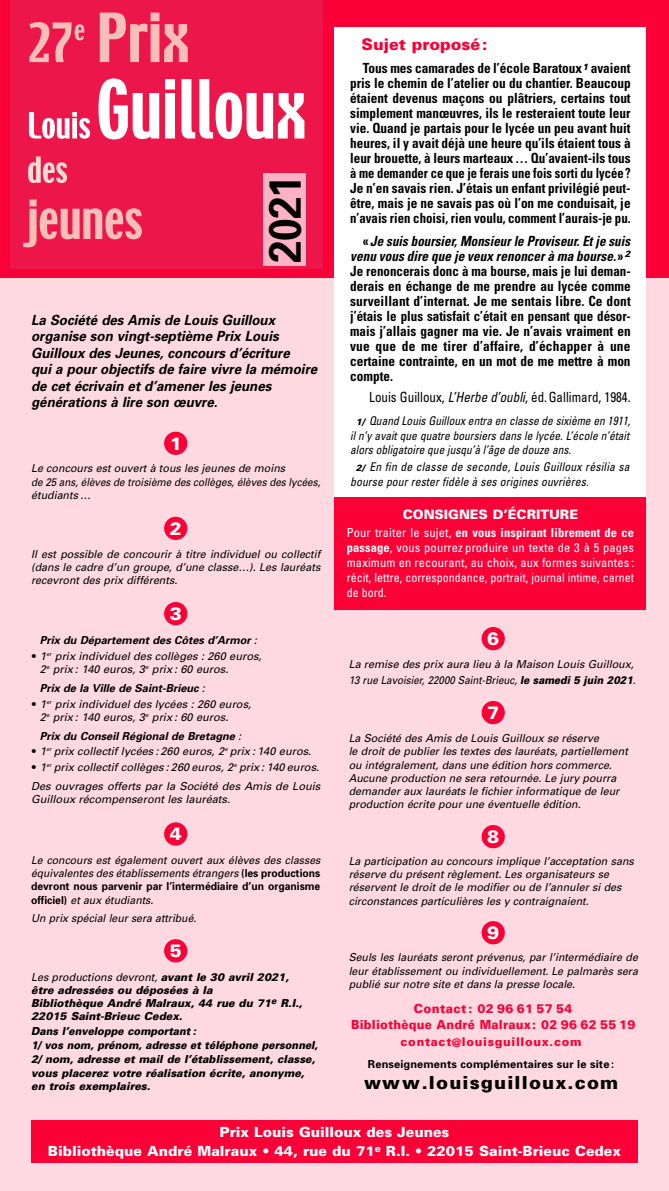
<style>
.page{position:relative;width:669px;height:1191px;background:#fed9e1}
.page>*{position:absolute;margin:0;border:0;box-sizing:border-box;transform-origin:0 0}
.t1{font:700 45.1px "Univers";color:#000;scale:.9 1}
.t2{font:900 18px "Univers";letter-spacing:.065em;color:#000}
.t3{font:900 18px "Univers";color:#fff}
.t4{font:900 16px "Univers";color:#f90136}
.t5{font:700 condensed 14px/15px "Univers";color:#000;text-align:justify;scale:.95 1}
.t6{font:italic 700 14px/16.5px "Univers";color:#000;scale:.95 1}
.t7{font:900 14px/19px "Univers";color:#fff;text-align:center}
.t8{font:condensed 14px "Univers";color:#000;scale:.93 1}
.t9{font:900 13px "Univers";color:#fff}
.t10{font:condensed 12.5px/15px "Univers";color:#fff;text-align:justify}
.t11{font:900 12.5px/16px "Univers";letter-spacing:.02em;color:#f90136;text-align:center;scale:.95 1}
.t12{font:italic condensed 12px/14.4px "Univers";letter-spacing:.01em;color:#000;text-align:justify;scale:.95 1}
.t13{font:italic condensed 12px/14.4px "Univers";letter-spacing:.01em;color:#000}
.t14{font:900 12px "Univers";letter-spacing:.065em;color:#f90136;scale:.95 1}
.t15{font:italic 11px/13.2px "Univers";color:#000}
.t16{font:italic 11px/13.2px "Univers";color:#000;text-align:justify;scale:.95 1}
.t17{font:italic 900 11px/13.2px "Univers";color:#000}
.t18{font:italic 11px/13.2px "Univers";color:#000;text-align:justify;scale:.96 1}
.t19{font:italic 700 11px "Univers";color:#000}
.t20{font:italic 900 11px/14.6px "Univers";color:#000;scale:.96 1}
.t21{font:italic 900 11px/14.6px "Univers";color:#000;scale:.92 1}
.t22{font:700 11px "Univers";letter-spacing:.01em;color:#000}
.s1{font-weight:400}
.s2{font-weight:900;font-style:normal}
.s3{font-weight:700;font-style:normal}
.s4{font-style:italic}
.s5{font-weight:900;font-stretch:normal;font-size:9px}
.s6{font-weight:700}
.s7{font-weight:900}
</style>
<div class="page">
<div style="left:0;top:0;width:669px;height:278px;background:#f90136"></div>
<div style="left:31px;top:1120px;width:607px;height:42px;background:#f90136"></div>
<div style="left:10px;top:0;width:312px;height:268px;background:#ed164b"></div>
<svg style="left:100px;top:13px;width:88px;height:49px"></svg>
<svg style="left:29px;top:112px;width:61px;height:27px"></svg>
<svg style="left:99px;top:78px;width:60px;height:61px"></svg>
<svg style="left:165px;top:79px;width:10px;height:59px"></svg>
<svg style="left:181px;top:79px;width:123px;height:60px"></svg>
<svg style="left:28px;top:156px;width:39px;height:27px"></svg>
<svg style="left:23px;top:199px;width:119px;height:48px"></svg>
<svg style="left:29px;top:22px;width:55px;height:40px"></svg>
<div style="left:263px;top:173px;width:43px;height:93px;background:#fdb3c3"></div>
<div style="left:164px;top:432px;width:23px;height:23px;background:#f90136;border-radius:50%"></div>
<div style="left:164px;top:517px;width:23px;height:23px;background:#f90136;border-radius:50%"></div>
<div style="left:164px;top:602px;width:23px;height:23px;background:#f90136;border-radius:50%"></div>
<div style="left:482px;top:627px;width:23px;height:23px;background:#f90136;border-radius:50%"></div>
<div style="left:482px;top:701px;width:23px;height:23px;background:#f90136;border-radius:50%"></div>
<div style="left:482px;top:825px;width:23px;height:23px;background:#f90136;border-radius:50%"></div>
<div style="left:482px;top:921px;width:23px;height:23px;background:#f90136;border-radius:50%"></div>
<div style="left:164px;top:822px;width:23px;height:23px;background:#f90136;border-radius:50%"></div>
<div style="left:164px;top:939px;width:23px;height:23px;background:#f90136;border-radius:50%"></div>
<div style="left:334px;top:27px;width:312px;height:492px;background:#fff"></div>
<div style="left:334px;top:497px;width:312px;height:112px;background:#f90136"></div>
<p class="t1" style="left:268px;top:263px;width:98px;rotate:-90deg">2021</p>
<p class="t6" style="left:31px;top:313px;width:303px">La Société des Amis de Louis Guilloux organise son vingt-septième Prix Louis Guilloux des Jeunes, concours d’écriture<br>qui a pour objectifs de faire vivre la mémoire de cet écrivain et d’amener les jeunes générations à lire son œuvre.</p>
<p class="t3" style="left:170px;top:437px;width:14px">1</p>
<p class="t15" style="left:31px;top:463px;width:291px">Le concours est ouvert à tous les jeunes de moins<br>de 25 ans, élèves de troisième des collèges, élèves des lycées, étudiants …</p>
<p class="t3" style="left:170px;top:522px;width:14px">2</p>
<p class="t15" style="left:31px;top:548px;width:291px;text-align:justify">Il est possible de concourir à titre individuel ou collectif (dans le cadre d’un groupe, d’une classe…). Les lauréats recevront des prix différents.</p>
<p class="t3" style="left:170px;top:607px;width:14px">3</p>
<p class="t19" style="left:40px;top:636px;width:219px">Prix du Département des Côtes d’Armor <span class="s1">:</span></p>
<p class="t15" style="left:40px;top:650px;width:223px;text-indent:-9px"><span class="s2">•</span> 1<sup>er</sup> prix individuel des collèges : 260 euros,<br>2<sup>e</sup> prix : 140 euros, 3<sup>e</sup> prix : 60 euros.</p>
<p class="t19" style="left:40px;top:684px;width:167px">Prix de la Ville de Saint-Brieuc <span class="s1">:</span></p>
<p class="t15" style="left:40px;top:698px;width:213px;text-indent:-9px"><span class="s2">•</span> 1<sup>er</sup> prix individuel des lycées : 260 euros,<br>2<sup>e</sup> prix : 140 euros, 3<sup>e</sup> prix : 60 euros.</p>
<p class="t19" style="left:40px;top:731px;width:203px">Prix du Conseil Régional de Bretagne <span class="s1">:</span></p>
<p class="t15" style="left:31px;top:745px;width:282px"><span class="s2">•</span> 1<sup>er</sup> prix collectif lycées : 260 euros, 2<sup>e</sup> prix : 140 euros.</p>
<p class="t15" style="left:31px;top:758px;width:291px;line-height:18.9px"><span class="s2">•</span> 1<sup>er</sup> prix collectif collèges : 260 euros, 2<sup>e</sup> prix : 140 euros.<br>Des ouvrages offerts par la Société des Amis de Louis</p>
<p class="t15" style="left:31px;top:793px;width:200px">Guilloux récompenseront les lauréats.</p>
<p class="t3" style="left:170px;top:827px;width:14px">4</p>
<p class="t16" style="left:31px;top:854px;width:306px">Le concours est également ouvert aux élèves des classes équivalentes des établissements étrangers <span class="s3">(les productions devront nous parvenir par l’intermédiaire d’un organisme officiel)</span> et aux étudiants.</p>
<p class="t16" style="left:31px;top:912px;width:175px">Un prix spécial leur sera attribué.</p>
<p class="t4" style="left:361px;top:39px;width:128px">Sujet proposé:</p>
<p class="t5" style="left:350px;top:62px;width:297px;text-indent:13px">Tous mes camarades de l’école Baratoux<sup>1</sup> avaient pris le chemin de l’atelier ou du chantier. Beaucoup étaient devenus maçons ou plâtriers, certains tout simplement manœuvres, ils le resteraient toute leur vie. Quand je partais pour le lycée un peu avant huit heures, il y avait déjà une heure qu’ils étaient tous à leur brouette, à leurs marteaux … Qu’avaient-ils tous à me demander ce que je ferais une fois sorti du lycée ?<br>Je n’en savais rien. J’étais un enfant privilégié peut&shy;être, mais je ne savais pas où l’on me conduisait, je n’avais rien choisi, rien voulu, comment l’aurais-je pu.</p>
<p class="t5" style="left:350px;top:234px;width:297px;text-indent:13px">«<span class="s4">Je suis boursier, Monsieur le Proviseur. Et je suis venu vous dire que je veux renoncer à ma bourse.</span>» <sup>2<br></sup>Je renoncerais donc à ma bourse, mais je lui deman&shy;derais en échange de me prendre au lycée comme surveillant d’internat. Je me sentais libre. Ce dont j’étais le plus satisfait c’était en pensant que désor&shy;mais j’allais gagner ma vie. Je n’avais vraiment en vue que de me tirer d’affaire, d’échapper à une certaine contrainte, en un mot de me mettre à mon compte.</p>
<p class="t8" style="left:369px;top:392px;width:283px">Louis Guilloux, <span class="s4">L’Herbe d’oubli</span>, éd. Gallimard, 1984.</p>
<p class="t12" style="left:350px;top:415px;width:296px;text-indent:6px"><span class="s5">1/</span> Quand Louis Guilloux entra en classe de sixième en 1911, il n’y avait que quatre boursiers dans le lycée. L’école n’était alors obligatoire que jusqu’à l’âge de douze ans.</p>
<p class="t13" style="left:350px;top:461px;width:281px;text-indent:6px"><span class="s5">2/</span> En fin de classe de seconde, Louis Guilloux résilia sa bourse pour rester fidèle à ses origines ouvrières.</p>
<p class="t9" style="left:403px;top:509px;width:177px">CONSIGNES D’ÉCRITURE</p>
<p class="t10" style="left:347px;top:525px;width:289px">Pour traiter le sujet, <span class="s6">en vous inspirant librement de ce passage</span>, vous pourrez produire un texte de 3 à 5 pages maximum en recourant, au choix, aux formes suivantes : récit, lettre, correspondance, portrait, journal intime, carnet de bord.</p>
<p class="t3" style="left:487px;top:632px;width:14px">6</p>
<p class="t15" style="left:349px;top:658px;width:288px;line-height:15.4px">La remise des prix aura lieu à la Maison Louis Guilloux,<br>13 rue Lavoisier, 22000 Saint-Brieuc, <span class="s7">le samedi 5 juin 2021</span>.</p>
<p class="t3" style="left:487px;top:706px;width:14px">7</p>
<p class="t15" style="left:349px;top:732px;width:281px">La Société des Amis de Louis Guilloux se réserve<br>le droit de publier les textes des lauréats, partiellement ou intégralement, dans une édition hors commerce.<br>Aucune production ne sera retournée. Le jury pourra demander aux lauréats le fichier informatique de leur production écrite pour une éventuelle édition.</p>
<p class="t3" style="left:487px;top:830px;width:14px">8</p>
<p class="t15" style="left:349px;top:855px;width:287px">La participation au concours implique l’acceptation sans réserve du présent règlement. Les organisateurs se réservent le droit de le modifier ou de l’annuler si des circonstances particulières les y contraignaient.</p>
<p class="t3" style="left:487px;top:926px;width:14px">9</p>
<p class="t3" style="left:170px;top:944px;width:14px">5</p>
<p class="t18" style="left:349px;top:952px;width:303px">Seuls les lauréats seront prévenus, par l’intermédiaire de leur établissement ou individuellement. Le palmarès sera publié sur notre site et dans la presse locale.</p>
<p class="t11" style="left:351px;top:1001px;width:301px">Contact: 02 96 61 57 54<br>Bibliothèque André Malraux: 02 96 62 55 19</p>
<p class="t14" style="left:401px;top:1037px;width:192px">contact@louisguilloux.com</p>
<p class="t22" style="left:368px;top:1060px;width:248px">Renseignements complémentaires sur le site :</p>
<p class="t2" style="left:364px;top:1075px;width:256px">www.louisguilloux.com</p>
<p class="t7" style="left:48px;top:1123px;width:575px">Prix Louis Guilloux des Jeunes<br>Bibliothèque André Malraux • 44, rue du 71<sup>e</sup> R.I. • 22015 Saint-Brieuc Cedex</p>
<p class="t17" style="left:31px;top:971px;width:273px"><span class="s1">Les productions devront,</span> avant le 30 avril 2021, être adressées ou déposées à la<br>Bibliothèque André Malraux, 44 rue du 71<sup>e</sup> R.I., 22015 Saint-Brieuc Cedex.</p>
<p class="t21" style="left:31px;top:1024px;width:313px">Dans l’enveloppe comportant :<br>1/ vos nom, prénom, adresse et téléphone personnel,</p>
<p class="t20" style="left:31px;top:1052px;width:297px">2/ nom, adresse et mail de l’établissement, classe, vous placerez votre réalisation écrite, anonyme,</p>
<p class="t17" style="left:31px;top:1081px;width:121px">en trois exemplaires.</p>
</div>
